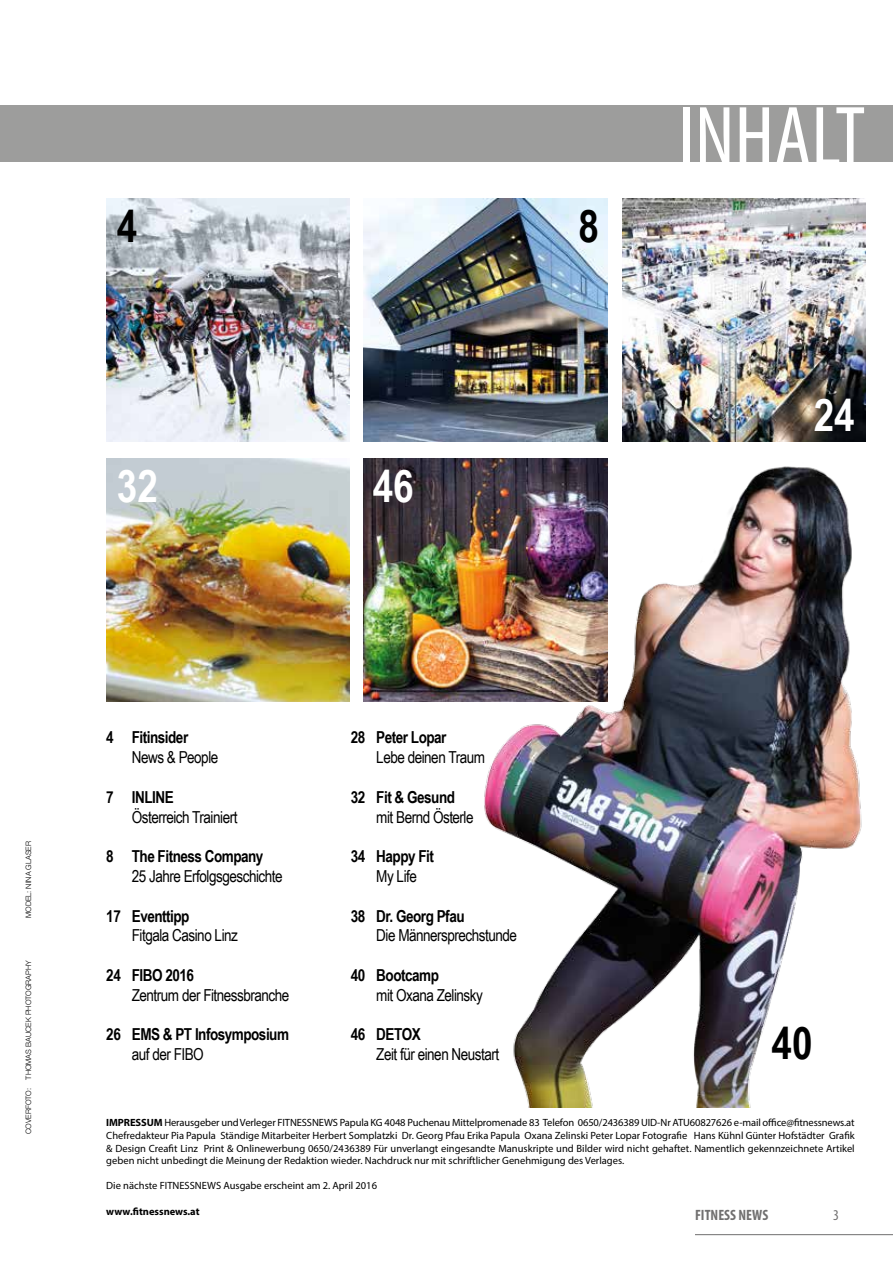
<style>
.page{position:relative;width:893px;height:1263px;background:#fff}
.page>*{position:absolute;margin:0;border:0;box-sizing:border-box;transform-origin:0 0}
.t1{font:condensed 85.5px "Myriad Pro";color:#fff}
.t2{font:700 45px "Arial Narrow";color:#fff}
.t3{font:700 45px "Arial Narrow";color:#000}
.t4{font:16.5px "Arial Narrow";letter-spacing:-.03em;color:#000}
.t5{font:700 16.5px "Arial Narrow";letter-spacing:-.03em;color:#000}
.t6{font:700 condensed 15px "Myriad Pro";color:#706f6f}
.t7{font:condensed 15px "Myriad Pro";color:#706f6f}
.t8{font:10.5px/12.6px "Myriad Pro";color:#000;text-align:justify}
.t9{font:700 10.5px "Myriad Pro";color:#000}
.t10{font:300 7.5px "Helvetica Neue";color:#000}
.s1{font-weight:700}
</style>
<div class="page">
<div style="left:0;top:105px;width:893px;height:57px;background:#9d9d9c"></div>
<img style="left:106px;top:458px;width:243px;height:243px">
<img style="left:622px;top:199px;width:243px;height:62px">
<img style="left:364px;top:199px;width:243px;height:243px">
<img style="left:106px;top:199px;width:243px;height:243px">
<hr style="left:695px;top:1234px;width:198px;height:1px;background:#706f6f">
<img style="left:364px;top:458px;width:102px;height:243px">
<img style="left:466px;top:261px;width:400px;height:847px">
<h2 class="t3" style="left:117px;top:192px;width:22px">4</h2>
<h2 class="t2" style="left:117px;top:452px;width:43px">32</h2>
<h2 class="t2" style="left:373px;top:452px;width:43px">46</h2>
<h2 class="t3" style="left:579px;top:192px;width:22px">8</h2>
<h1 class="t1" style="left:678px;top:85px;width:189px">INHALT</h1>
<h2 class="t2" style="left:814px;top:381px;width:43px">24</h2>
<p class="t10" style="left:22px;top:918px;width:79px;rotate:-90deg">MODEL: NINA GLASER</p>
<p class="t10" style="left:22px;top:1134px;width:176px;rotate:-90deg">COVERFOTO: THOMAS BAUCEK PHOTOGRAPHY</p>
<h3 class="t5" style="left:106px;top:725px;width:83px">4 Fitinsider</h3>
<h3 class="t4" style="left:132px;top:745px;width:88px">News &amp; People</h3>
<h3 class="t5" style="left:106px;top:784px;width:69px">7 INLINE</h3>
<h3 class="t4" style="left:132px;top:805px;width:107px">Österreich Trainiert</h3>
<h3 class="t5" style="left:106px;top:844px;width:159px">8 The Fitness Company</h3>
<h3 class="t4" style="left:132px;top:864px;width:152px">25 Jahre Erfolgsgeschichte</h3>
<h3 class="t5" style="left:106px;top:903px;width:85px">17 Eventtipp</h3>
<h3 class="t4" style="left:132px;top:923px;width:108px">Fitgala Casino Linz</h3>
<h3 class="t5" style="left:106px;top:963px;width:89px">24 FIBO 2016</h3>
<h3 class="t4" style="left:132px;top:983px;width:159px">Zentrum der Fitnessbranche</h3>
<h3 class="t5" style="left:106px;top:1022px;width:184px">26 EMS &amp; PT Infosymposium</h3>
<h3 class="t4" style="left:132px;top:1042px;width:74px">auf der FIBO</h3>
<h3 class="t5" style="left:351px;top:725px;width:97px">28 Peter Lopar</h3>
<h3 class="t4" style="left:376px;top:745px;width:110px">Lebe deinen Traum</h3>
<h3 class="t5" style="left:351px;top:784px;width:106px">32 Fit &amp; Gesund</h3>
<h3 class="t4" style="left:376px;top:805px;width:99px">mit Bernd Österle</h3>
<h3 class="t5" style="left:351px;top:844px;width:85px">34 Happy Fit</h3>
<h3 class="t4" style="left:376px;top:864px;width:42px">My Life</h3>
<h3 class="t5" style="left:351px;top:903px;width:115px">38 Dr. Georg Pfau</h3>
<h3 class="t4" style="left:376px;top:923px;width:142px">Die Männersprechstunde</h3>
<h3 class="t5" style="left:351px;top:963px;width:90px">40 Bootcamp</h3>
<h3 class="t4" style="left:376px;top:983px;width:108px">mit Oxana Zelinsky</h3>
<h3 class="t5" style="left:351px;top:1022px;width:71px">46 DETOX</h3>
<h3 class="t4" style="left:376px;top:1042px;width:124px">Zeit für einen Neustart</h3>
<h2 class="t3" style="left:771px;top:1009px;width:43px">40</h2>
<p class="t8" style="left:106px;top:1116px;width:750px"><span class="s1">IMPRESSUM</span> Herausgeber und Verleger FITNESSNEWS Papula KG 4048 Puchenau Mittelpromenade 83 Telefon 0650/2436389 UID-Nr ATU60827626 e-mail office@fitnessnews.at Chefredakteur Pia Papula Ständige Mitarbeiter Herbert Somplatzki Dr. Georg Pfau Erika Papula Oxana Zelinski Peter Lopar Fotografie Hans Kühnl Günter Hofstädter Grafik &amp; Design Creafit Linz Print &amp; Onlinewerbung 0650/2436389 Für unverlangt eingesandte Manuskripte und Bilder wird nicht gehaftet. Namentlich gekennzeichnete Artikel geben nicht unbedingt die Meinung der Redaktion wieder. Nachdruck nur mit schriftlicher Genehmigung des Verlages.</p>
<p class="t8" style="left:106px;top:1179px;width:272px">Die nächste FITNESSNEWS Ausgabe erscheint am 2. April 2016</p>
<p class="t9" style="left:106px;top:1204px;width:95px">www.fitnessnews.at</p>
<h3 class="t6" style="left:695px;top:1206px;width:75px">FITNESS NEWS</h3>
<h3 class="t7" style="left:833px;top:1206px;width:7px">3</h3>
</div>
